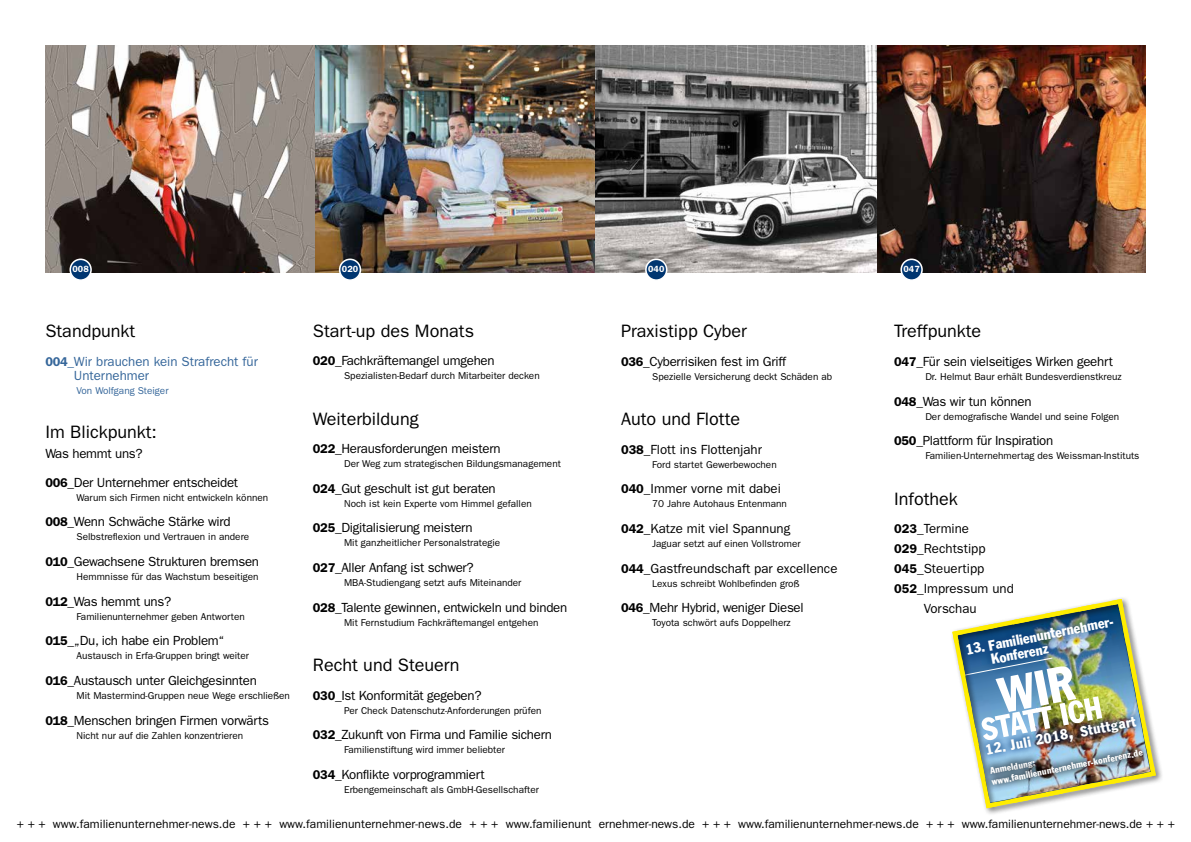
<style>
.page{position:relative;width:1191px;height:842px;background:#fff}
.page>*{position:absolute;margin:0;border:0;box-sizing:border-box;transform-origin:0 0}
.t1{font:18px "Franklin Gothic";color:#000}
.t2{font:condensed 14.4px/14.1px "Franklin Gothic";color:#fff}
.t3{font:13.2px/28.5px "Franklin Gothic";letter-spacing:-.02em;color:#000}
.t4{font:13.2px "Franklin Gothic";color:#000}
.t5{font:13.2px/14px "Franklin Gothic";color:#35669a}
.t6{font:12px "Franklin Gothic";letter-spacing:.005em;color:#000}
.t7{font:10px "Franklin Gothic";color:#000}
.t8{font:10px "Franklin Gothic";color:#35669a}
.t9{font:condensed 9.2px/10.8px "Franklin Gothic";color:#fff}
.t10{font:600 9px "Franklin Gothic";color:#fff}
.s1{font-weight:600;font-size:12.8px}
.s2{font-size:18.7px}
</style>
<div class="page">
<img style="left:45px;top:45px;width:1100px;height:227px">
<div style="left:646px;top:259px;width:20px;height:21px;background:#003671;border-radius:50%"></div>
<div style="left:645px;top:259px;width:22px;height:22px;border:2px solid #fff;border-radius:50%"></div>
<div style="left:340px;top:259px;width:20px;height:21px;background:#003671;border-radius:50%"></div>
<div style="left:339px;top:259px;width:22px;height:22px;border:2px solid #fff;border-radius:50%"></div>
<div style="left:901px;top:259px;width:21px;height:21px;background:#003671;border-radius:50%"></div>
<div style="left:900px;top:259px;width:22px;height:22px;border:2px solid #fff;border-radius:50%"></div>
<div style="left:70px;top:259px;width:21px;height:21px;background:#003671;border-radius:50%"></div>
<div style="left:69px;top:259px;width:23px;height:22px;border:2px solid #fff;border-radius:50%"></div>
<svg style="left:984px;top:598px;width:174px;height:213px"></svg>
<img style="left:952px;top:601px;width:201px;height:205px">
<p class="t10" style="left:73px;top:264px;width:18px">008</p>
<p class="t10" style="left:342px;top:264px;width:18px">020</p>
<p class="t10" style="left:648px;top:264px;width:18px">040</p>
<p class="t10" style="left:903px;top:264px;width:18px">047</p>
<h1 class="t1" style="left:45px;top:321px;width:91px">Standpunkt</h1>
<h3 class="t5" style="left:74px;top:354px;width:185px;text-indent:-29px"><span class="s1">004</span>_Wir brauchen kein Strafrecht für<br>Unternehmer</h3>
<p class="t8" style="left:77px;top:385px;width:94px">Von Wolfgang Steiger</p>
<h1 class="t1" style="left:45px;top:422px;width:113px">Im Blickpunkt:</h1>
<h3 class="t3" style="left:45px;top:440px;width:194px">Was hemmt uns?<br><span class="s1">006</span>_Der Unternehmer entscheidet</h3>
<p class="t7" style="left:77px;top:492px;width:193px">Warum sich Firmen nicht entwickeln können</p>
<h3 class="t3" style="left:45px;top:508px;width:187px"><span class="s1">008</span>_Wenn Schwäche Stärke wird</h3>
<p class="t7" style="left:77px;top:531px;width:174px">Selbstreflexion und Vertrauen in andere</p>
<h3 class="t3" style="left:45px;top:547px;width:215px"><span class="s1">010</span>_Gewachsene Strukturen bremsen</h3>
<p class="t7" style="left:77px;top:571px;width:184px">Hemmnisse für das Wachstum beseitigen</p>
<h3 class="t3" style="left:45px;top:587px;width:127px"><span class="s1">012</span>_Was hemmt uns?</h3>
<p class="t7" style="left:77px;top:611px;width:170px">Familienunternehmer geben Antworten</p>
<h3 class="t3" style="left:45px;top:627px;width:181px"><span class="s1">015</span>_„Du, ich habe ein Problem“</h3>
<p class="t7" style="left:77px;top:650px;width:174px">Austausch in Erfa-Gruppen bringt weiter</p>
<h3 class="t3" style="left:45px;top:666px;width:213px"><span class="s1">016</span>_Austausch unter Gleichgesinnten</h3>
<p class="t7" style="left:77px;top:690px;width:215px">Mit Mastermind-Gruppen neue Wege erschließen</p>
<h3 class="t3" style="left:45px;top:706px;width:225px"><span class="s1">018</span>_Menschen bringen Firmen vorwärts</h3>
<p class="t7" style="left:77px;top:730px;width:168px">Nicht nur auf die Zahlen konzentrieren</p>
<h1 class="t1" style="left:313px;top:320px;width:163px">Start-up des Monats</h1>
<h3 class="t3" style="left:313px;top:347px;width:183px"><span class="s1">020</span>_Fachkräftemangel umgehen</h3>
<p class="t7" style="left:344px;top:370px;width:197px">Spezialisten-Bedarf durch Mitarbeiter decken</p>
<h1 class="t1" style="left:313px;top:408px;width:107px">Weiterbildung</h1>
<h3 class="t3" style="left:313px;top:434px;width:189px"><span class="s1">022</span>_Herausforderungen meistern</h3>
<p class="t7" style="left:344px;top:458px;width:218px">Der Weg zum strategischen Bildungsmanagement</p>
<h3 class="t3" style="left:313px;top:474px;width:184px"><span class="s1">024</span>_Gut geschult ist gut beraten</h3>
<p class="t7" style="left:344px;top:498px;width:189px">Noch ist kein Experte vom Himmel gefallen</p>
<h3 class="t3" style="left:313px;top:514px;width:161px"><span class="s1">025</span>_Digitalisierung meistern</h3>
<p class="t7" style="left:344px;top:537px;width:158px">Mit ganzheitlicher Personalstrategie</p>
<h3 class="t3" style="left:313px;top:553px;width:162px"><span class="s1">027</span>_Aller Anfang ist schwer?</h3>
<p class="t7" style="left:344px;top:577px;width:179px">MBA-Studiengang setzt aufs Miteinander</p>
<h3 class="t3" style="left:313px;top:593px;width:256px"><span class="s1">028</span>_Talente gewinnen, entwickeln und binden</h3>
<p class="t7" style="left:344px;top:617px;width:196px">Mit Fernstudium Fachkräftemangel entgehen</p>
<h1 class="t1" style="left:313px;top:655px;width:148px">Recht und Steuern</h1>
<h3 class="t3" style="left:313px;top:681px;width:170px"><span class="s1">030</span>_Ist Konformität gegeben?</h3>
<p class="t7" style="left:344px;top:704px;width:199px">Per Check Datenschutz-Anforderungen prüfen</p>
<h3 class="t3" style="left:313px;top:721px;width:241px"><span class="s1">032</span>_Zukunft von Firma und Familie sichern</h3>
<p class="t7" style="left:344px;top:744px;width:163px">Familienstiftung wird immer beliebter</p>
<h3 class="t3" style="left:313px;top:760px;width:173px"><span class="s1">034</span>_Konflikte vorprogrammiert</h3>
<p class="t7" style="left:344px;top:784px;width:196px">Erbengemeinschaft als GmbH-Gesellschafter</p>
<h1 class="t1" style="left:621px;top:321px;width:127px">Praxistipp Cyber</h1>
<h3 class="t3" style="left:621px;top:347px;width:166px"><span class="s1">036</span>_Cyberrisiken fest im Griff</h3>
<p class="t7" style="left:652px;top:371px;width:181px">Spezielle Versicherung deckt Schäden ab</p>
<h1 class="t1" style="left:621px;top:409px;width:121px">Auto und Flotte</h1>
<h3 class="t4" style="left:621px;top:442px;width:142px"><span class="s1">038</span>_Flott ins Flottenjahr</h3>
<p class="t7" style="left:652px;top:459px;width:126px">Ford startet Gewerbewochen</p>
<h3 class="t4" style="left:621px;top:481px;width:161px"><span class="s1">040</span>_Immer vorne mit dabei</h3>
<p class="t7" style="left:652px;top:498px;width:136px">70 Jahre Autohaus Entenmann</p>
<h3 class="t4" style="left:621px;top:521px;width:171px"><span class="s1">042</span>_Katze mit viel Spannung</h3>
<p class="t7" style="left:652px;top:538px;width:150px">Jaguar setzt auf einen Vollstromer</p>
<h3 class="t4" style="left:621px;top:561px;width:218px"><span class="s1">044</span>_Gastfreundschaft par excellence</h3>
<p class="t7" style="left:652px;top:578px;width:149px">Lexus schreibt Wohlbefinden groß</p>
<h3 class="t3" style="left:621px;top:594px;width:184px"><span class="s1">046</span>_Mehr Hybrid, weniger Diesel</h3>
<p class="t7" style="left:652px;top:617px;width:140px">Toyota schwört aufs Doppelherz</p>
<h1 class="t1" style="left:894px;top:321px;width:89px">Treffpunkte</h1>
<h3 class="t3" style="left:894px;top:347px;width:220px"><span class="s1">047</span>_Für sein vielseitiges Wirken geehrt</h3>
<p class="t7" style="left:925px;top:371px;width:198px">Dr. Helmut Baur erhält Bundesverdienstkreuz</p>
<h3 class="t3" style="left:894px;top:387px;width:139px"><span class="s1">048</span>_Was wir tun können</h3>
<p class="t7" style="left:925px;top:410px;width:195px">Der demografische Wandel und seine Folgen</p>
<h3 class="t3" style="left:894px;top:427px;width:161px"><span class="s1">050</span>_Plattform für Inspiration</h3>
<p class="t7" style="left:925px;top:450px;width:216px">Familien-Unternehmertag des Weissman-Instituts</p>
<h1 class="t1" style="left:894px;top:488px;width:65px">Infothek</h1>
<h3 class="t4" style="left:894px;top:521px;width:76px"><span class="s1">023</span>_Termine</h3>
<h3 class="t4" style="left:894px;top:541px;width:93px"><span class="s1">029</span>_Rechtstipp</h3>
<h3 class="t4" style="left:894px;top:561px;width:92px"><span class="s1">045</span>_Steuertipp</h3>
<h3 class="t4" style="left:894px;top:581px;width:121px"><span class="s1">052</span>_Impressum und</h3>
<h3 class="t4" style="left:923px;top:601px;width:54px">Vorschau</h3>
<h2 class="t2" style="left:987px;top:638px;width:132px;text-indent:-23px;rotate:-11deg">13. Familienunternehmer-<br>Konferenz</h2>
<h2 class="t2" style="left:984px;top:743px;width:154px;rotate:-11deg">12. Juli 2018<span class="s2">,</span> Stuttgart</h2>
<p class="t9" style="left:988px;top:765px;width:155px;rotate:-11deg">Anmeldung: www.familienunternehmer-konferenz.de</p>
<p class="t6" style="left:17px;top:817px;width:1159px">+ + + www.familienunternehmer-news.de + + + www.familienunternehmer-news.de + + + www.familienunt ernehmer-news.de + + + www.familienunternehmer-news.de + + + www.familienunternehmer-news.de + + +</p>
</div>
